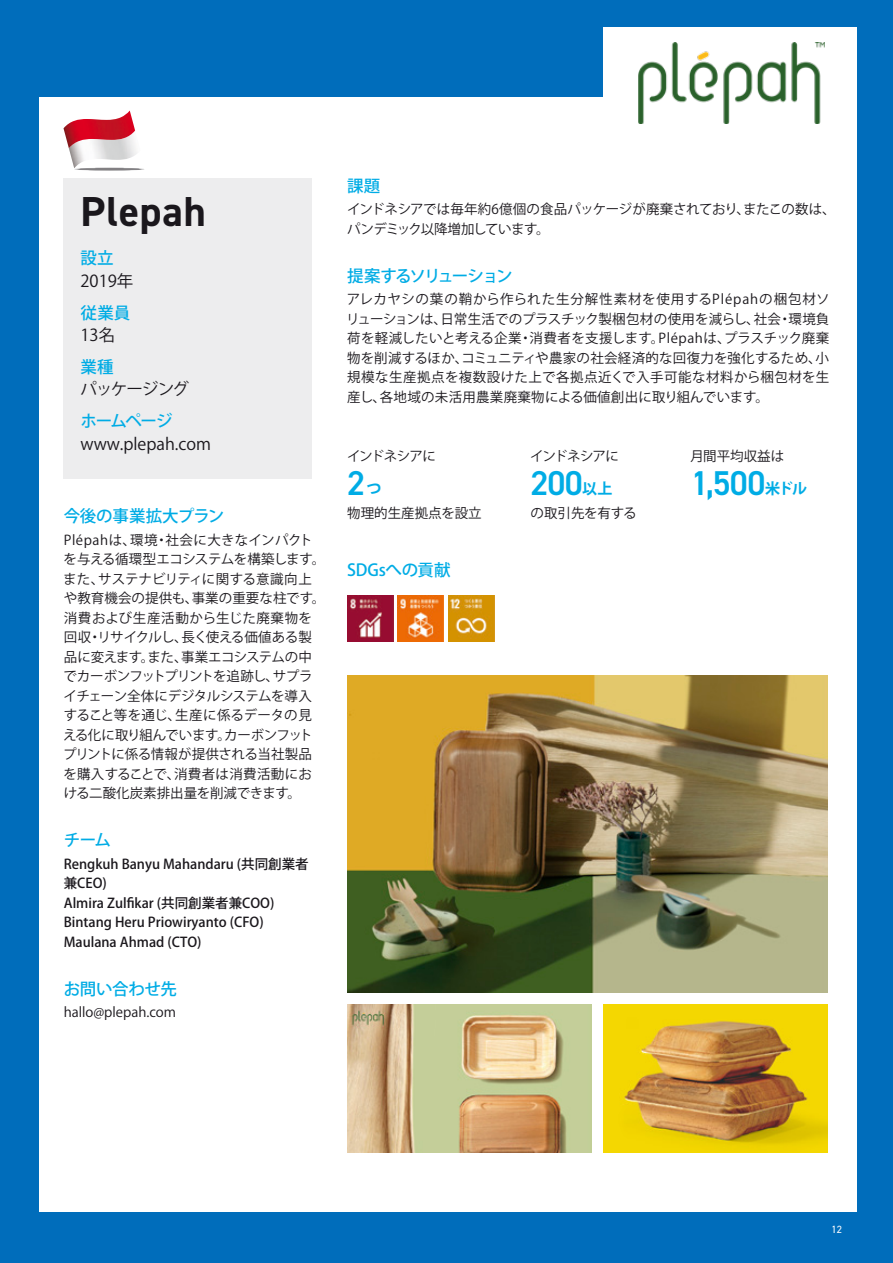
<style>
.page{position:relative;width:893px;height:1263px;background:#006dbb}
.page>*{position:absolute;margin:0;border:0;box-sizing:border-box;transform-origin:0 0}
.t1{font:700 42px "DIN2014";letter-spacing:.015em;color:#1a171c}
.t2{font:600 34.5px "DIN2014";letter-spacing:-.02em;color:#00ace5}
.t3{font:500 16.5px "Koz Go Pr 6 N";letter-spacing:-.025em;color:#00ace5}
.t4{font:16.5px "Koz Go Pr 6 N";color:#1a171c}
.t5{font:500 16.5px "Koz Go Pr 6 N";letter-spacing:-.115em;color:#00ace5}
.t6{font:16.5px "Koz Go Pr 6 N";letter-spacing:-.06em;color:#1a171c}
.t7{font:700 15px "Koz Go Pr 6 N";color:#00ace5}
.t8{font:13.5px/19.5px "Koz Go Pr 6 N";letter-spacing:-.005em;color:#1a171c}
.t9{font:500 13.5px/19.5px "Koz Go Pr 6 N";color:#1a171c}
.t10{font:13.5px/19.5px "Koz Go Pr 6 N";letter-spacing:-.025em;color:#1a171c}
.t11{font:13.5px "Koz Go Pr 6 N";letter-spacing:-.06em;color:#1a171c}
.t12{font:10.5px "DIN2014";color:#fff}
</style>
<div class="page">
<div style="left:40px;top:98px;width:817px;height:1114px;background:#fff"></div>
<div style="left:604px;top:28px;width:253px;height:123px;background:#fff"></div>
<img style="left:68px;top:148px;width:69px;height:20px">
<img style="left:64px;top:111px;width:71px;height:37px">
<hr style="left:74px;top:168px;width:71px;height:3px;background:#1a171c;border-radius:50%">
<img style="left:347px;top:675px;width:481px;height:317px">
<img style="left:347px;top:1004px;width:245px;height:149px">
<img style="left:603px;top:1004px;width:225px;height:149px">
<div style="left:64px;top:179px;width:248px;height:300px;background:#ededee"></div>
<img style="left:639px;top:42px;width:186px;height:82px">
<img style="left:347px;top:595px;width:46px;height:46px">
<img style="left:398px;top:595px;width:46px;height:46px">
<img style="left:449px;top:595px;width:46px;height:46px">
<h1 class="t1" style="left:81px;top:184px;width:127px">Plepah</h1>
<p class="t3" style="left:81px;top:249px;width:35px">設立</p>
<p class="t4" style="left:81px;top:271px;width:54px">2019年</p>
<p class="t3" style="left:81px;top:303px;width:51px">従業員</p>
<p class="t4" style="left:81px;top:326px;width:36px">13名</p>
<p class="t3" style="left:81px;top:358px;width:35px">業種</p>
<p class="t6" style="left:81px;top:380px;width:110px">パッケージング</p>
<p class="t3" style="left:81px;top:412px;width:94px">ホームページ</p>
<p class="t4" style="left:81px;top:434px;width:132px">www.plepah.com</p>
<p class="t3" style="left:64px;top:507px;width:162px">今後の事業拡大プラン</p>
<p class="t8" style="left:63px;top:530px;width:264px">Plépahは、環境・社会に大きなインパクトを与える循環型エコシステムを構築します。また、サステナビリティに関する意識向上や教育機会の提供も、事業の重要な柱です。消費および生産活動から生じた廃棄物を回収・リサイクルし、長く使える価値ある製品に変えます。また、事業エコシステムの中でカーボンフットプリントを追跡し、サプライチェーン全体にデジタルシステムを導入すること等を通じ、生産に係るデータの見える化に取り組んでいます。カーボンフットプリントに係る情報が提供される当社製品を購入することで、消費者は消費活動における二酸化炭素排出量を削減できます。</p>
<p class="t3" style="left:64px;top:831px;width:49px">チーム</p>
<p class="t9" style="left:64px;top:854px;width:247px">Rengkuh Banyu Mahandaru (共同創業者兼CEO)<br>Almira Zulfikar (共同創業者兼COO)<br>Bintang Heru Priowiryanto (CFO)<br>Maulana Ahmad (CTO)</p>
<p class="t3" style="left:64px;top:979px;width:115px">お問い合わせ先</p>
<p class="t8" style="left:64px;top:1003px;width:114px">hallo@plepah.com</p>
<p class="t3" style="left:347px;top:176px;width:35px">課題</p>
<p class="t10" style="left:347px;top:200px;width:490px">インドネシアでは毎年約6億個の食品パッケージが廃棄されており、またこの数は、パンデミック以降増加しています。</p>
<p class="t5" style="left:347px;top:267px;width:167px">提案するソリューション</p>
<p class="t8" style="left:346px;top:290px;width:485px;text-align:justify">アレカヤシの葉の鞘から作られた生分解性素材を使用するPlépahの梱包材ソリューションは、日常生活でのプラスチック製梱包材の使用を減らし、社会・環境負荷を軽減したいと考える企業・消費者を支援します。Plépahは、プラスチック廃棄物を削減するほか、コミュニティや農家の社会経済的な回復力を強化するため、小規模な生産拠点を複数設けた上で各拠点近くで入手可能な材料から梱包材を生産し、各地域の未活用農業廃棄物による価値創出に取り組んでいます。</p>
<p class="t11" style="left:347px;top:448px;width:90px">インドネシアに</p>
<p class="t11" style="left:530px;top:448px;width:90px">インドネシアに</p>
<p class="t8" style="left:690px;top:447px;width:95px">月間平均収益は</p>
<h2 class="t2" style="left:347px;top:460px;width:20px">2</h2>
<p class="t7" style="left:367px;top:480px;width:16px">つ</p>
<h2 class="t2" style="left:530px;top:460px;width:54px">200</h2>
<p class="t7" style="left:582px;top:480px;width:32px">以上</p>
<h2 class="t2" style="left:691px;top:460px;width:76px">1,500</h2>
<p class="t7" style="left:765px;top:480px;width:44px">米ドル</p>
<p class="t8" style="left:347px;top:504px;width:136px">物理的生産拠点を設立</p>
<p class="t8" style="left:530px;top:504px;width:108px">の取引先を有する</p>
<p class="t3" style="left:347px;top:560px;width:105px">SDGsへの貢献</p>
<p class="t12" style="left:831px;top:1223px;width:12px">12</p>
</div>
